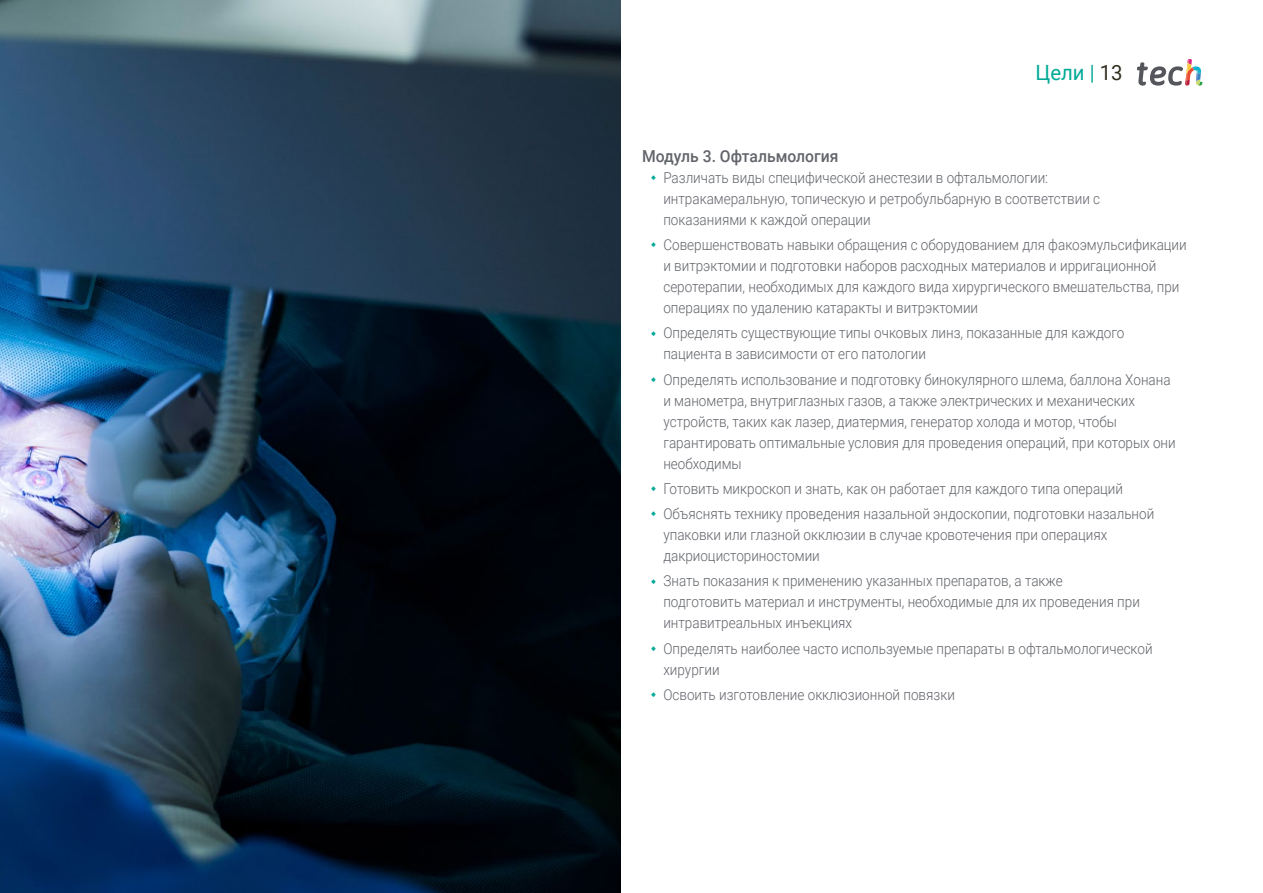
<style>
.page{position:relative;width:1263px;height:893px;background:#fff}
.page>*{position:absolute;margin:0;border:0;box-sizing:border-box;transform-origin:0 0}
.t1{font:21px "Roboto";color:#00a996}
.t2{font:500 16.5px "Roboto";color:#61646a;scale:.95 1}
.t3{font:300 15px/21px "Roboto";color:#61646a;scale:.9 1}
.s1{color:#312e20}
</style>
<div class="page">
<svg style="left:1137px;top:59px;width:65px;height:27px"></svg>
<img style="left:0;top:0;width:621px;height:893px">
<h1 class="t1" style="left:1035px;top:57px;width:89px">Цели | <span class="s1">13</span></h1>
<p class="t2" style="left:642px;top:145px;width:208px">Модуль 3. Офтальмология</p>
<p class="t3" style="left:663px;top:166px;width:487px">Различать виды специфической анестезии в офтальмологии: интракамеральную, топическую и ретробульбарную в соответствии с показаниями к каждой операции</p>
<p class="t3" style="left:663px;top:234px;width:583px">Совершенствовать навыки обращения с оборудованием для факоэмульсификации и витрэктомии и подготовки наборов расходных материалов и ирригационной серотерапии, необходимых для каждого вида хирургического вмешательства, при операциях по удалению катаракты и витрэктомии</p>
<p class="t3" style="left:663px;top:322px;width:514px">Определять существующие типы очковых линз, показанные для каждого пациента в зависимости от его патологии</p>
<p class="t3" style="left:663px;top:368px;width:571px">Определять использование и подготовку бинокулярного шлема, баллона Хонана и манометра, внутриглазных газов, а также электрических и механических устройств, таких как лазер, диатермия, генератор холода и мотор, чтобы гарантировать оптимальные условия для проведения операций, при которых они необходимы</p>
<p class="t3" style="left:663px;top:475px;width:547px;line-height:25.2px">Готовить микроскоп и знать, как он работает для каждого типа операций<br>Объяснять технику проведения назальной эндоскопии, подготовки назальной</p>
<p class="t3" style="left:663px;top:524px;width:495px">упаковки или глазной окклюзии в случае кровотечения при операциях дакриоцисториностомии</p>
<p class="t3" style="left:663px;top:570px;width:531px">Знать показания к применению указанных препаратов, а также подготовить материал и инструменты, необходимые для их проведения при интравитреальных инъекциях</p>
<p class="t3" style="left:663px;top:637px;width:545px">Определять наиболее часто используемые препараты в офтальмологической хирургии</p>
<p class="t3" style="left:663px;top:684px;width:325px">Освоить изготовление окклюзионной повязки</p>
</div>
